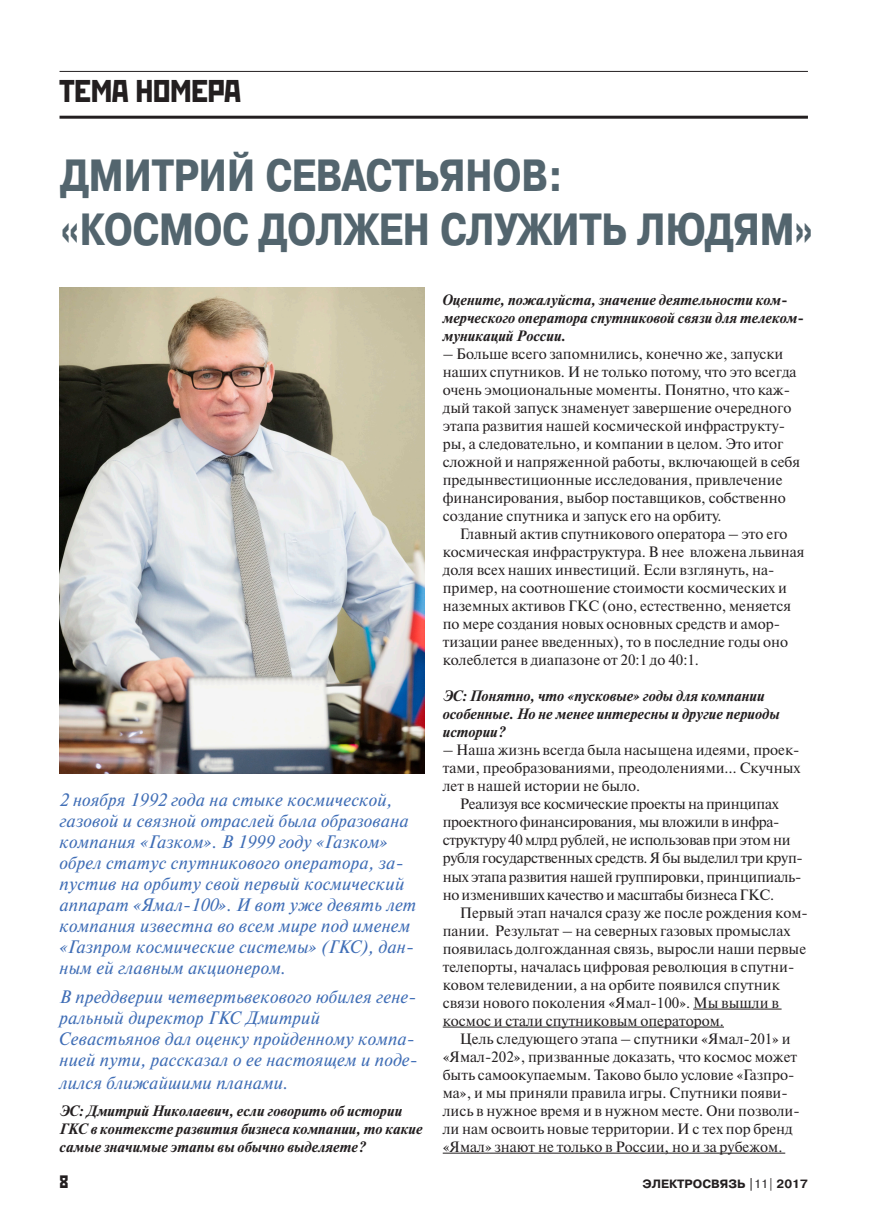
<style>
.page{position:relative;width:893px;height:1221px;background:#fff}
.page>*{position:absolute;margin:0;border:0;box-sizing:border-box;transform-origin:0 0}
.t1{font:700 45px/54px "Pragmatica Cond C";color:#53656e}
.t2{font:31.5px "Stenberg C";color:#231f20}
.t3{font:italic 18px/21px "Newton C";letter-spacing:.01em;color:#406eb6}
.t4{font:18px "Stenberg C";color:#231f20}
.t5{font:15px/18px "Newton C";color:#231f20}
.t6{font:italic 700 15px/18px "Newton C";letter-spacing:.005em;color:#231f20}
.t7{font:15px/18px "Newton C";letter-spacing:-.02em;color:#231f20}
.t8{font:700 12px "Pragmatica C";color:#231f20}
.s1{font-weight:400}
</style>
<div class="page">
<hr style="left:60px;top:71px;width:748px;height:1px;background:#231f20">
<hr style="left:60px;top:116px;width:748px;height:3px;background:#231f20">
<img style="left:60px;top:287px;width:365px;height:486px">
<hr style="left:693px;top:1008px;width:89px;height:1px;background:#231f20">
<hr style="left:443px;top:1026px;width:281px;height:1px;background:#231f20">
<hr style="left:443px;top:1152px;width:342px;height:1px;background:#231f20">
<h2 class="t2" style="left:60px;top:74px;width:183px">ТЕМА НОМЕРА</h2>
<h1 class="t1" style="left:61px;top:149px;width:754px">ДМИТРИЙ СЕВАСТЬЯНОВ:<br>«КОСМОС ДОЛЖЕН СЛУЖИТЬ ЛЮДЯМ»</h1>
<p class="t3" style="left:60px;top:789px;width:358px">2 ноября 1992 года на стыке космической, газовой и связной отраслей была образована компания «Газком». В 1999 году «Газком» обрел статус спутникового оператора, за&shy;пустив на орбиту свой первый космический аппарат «Ямал-100». И вот уже девять лет компания известна во всем мире под именем «Газпром космические системы» (ГКС), дан&shy;ным ей главным акционером.</p>
<p class="t3" style="left:60px;top:986px;width:359px">В преддверии четвертьвекового юбилея гене&shy;ральный директор ГКС Дмитрий Севастьянов дал оценку пройденному компа&shy;нией пути, рассказал о ее настоящем и поде&shy;лился ближайшими планами.</p>
<p class="t6" style="left:60px;top:1101px;width:365px">ЭС: Дмитрий Николаевич, если говорить об истории<br>ГКС в контексте развития бизнеса компании, то какие самые значимые этапы вы обычно выделяете?</p>
<p class="t6" style="left:443px;top:291px;width:362px">Оцените, пожалуйста, значение деятельности ком&shy;мерческого оператора спутниковой связи для телеком&shy;муникаций России.</p>
<p class="t5" style="left:443px;top:345px;width:359px">– Больше всего запомнились, конечно же, запуски наших спутников. И не только потому, что это всегда очень эмоциональные моменты. Понятно, что каж&shy;дый такой запуск знаменует завершение очередного этапа развития нашей космической инфраструкту&shy;ры, а следовательно, и компании в целом. Это итог сложной и напряженной работы, включающей в себя предынвестиционные исследования, привлечение финансирования, выбор поставщиков, собственно создание спутника и запуск его на орбиту.</p>
<p class="t5" style="left:443px;top:525px;width:363px;text-indent:17px">Главный актив спутникового оператора – это его космическая инфраструктура. В нее вложена львиная доля всех наших инвестиций. Если взглянуть, на&shy;пример, на соотношение стоимости космических и наземных активов ГКС (оно, естественно, меняется по мере создания новых основных средств и амор&shy;тизации ранее введенных), то в последние годы оно колеблется в диапазоне от 20:1 до 40:1.</p>
<p class="t6" style="left:443px;top:687px;width:338px">ЭС: Понятно, что «пусковые» годы для компании особенные. Но не менее интересны и другие периоды истории?</p>
<p class="t5" style="left:443px;top:741px;width:359px;text-align:justify">– Наша жизнь всегда была насыщена идеями, проек&shy;тами, преобразованиями, преодолениями… Скучных лет в нашей истории не было.</p>
<p class="t7" style="left:443px;top:795px;width:362px;text-indent:17px">Реализуя все космические проекты на принципах проектного финансирования, мы вложили в инфра&shy;структуру 40 млрд рублей, не использовав при этом ни рубля государственных средств. Я бы выделил три круп&shy;ных этапа развития нашей группировки, принципиаль&shy;но изменивших качество и масштабы бизнеса ГКС.</p>
<p class="t5" style="left:443px;top:903px;width:367px;text-indent:17px">Первый этап начался сразу же после рождения ком&shy;пании. Результат – на северных газовых промыслах появилась долгожданная связь, выросли наши первые телепорты, началась цифровая революция в спутни&shy;ковом телевидении, а на орбите появился спутник связи нового поколения «Ямал-100». Мы вышли в космос и стали спутниковым оператором.</p>
<p class="t5" style="left:443px;top:1029px;width:359px;text-indent:17px">Цель следующего этапа – спутники «Ямал-201» и «Ямал-202», призванные доказать, что космос может быть самоокупаемым. Таково было условие «Газпро&shy;ма», и мы приняли правила игры. Спутники появи&shy;лись в нужное время и в нужном месте. Они позволи&shy;ли нам освоить новые территории. И с тех пор бренд «Ямал» знают не только в России, но и за рубежом.</p>
<p class="t4" style="left:60px;top:1171px;width:10px">8</p>
<p class="t8" style="left:642px;top:1176px;width:167px">ЭЛЕКТРОСВЯЗЬ |<span class="s1">11|</span> 2017</p>
</div>
